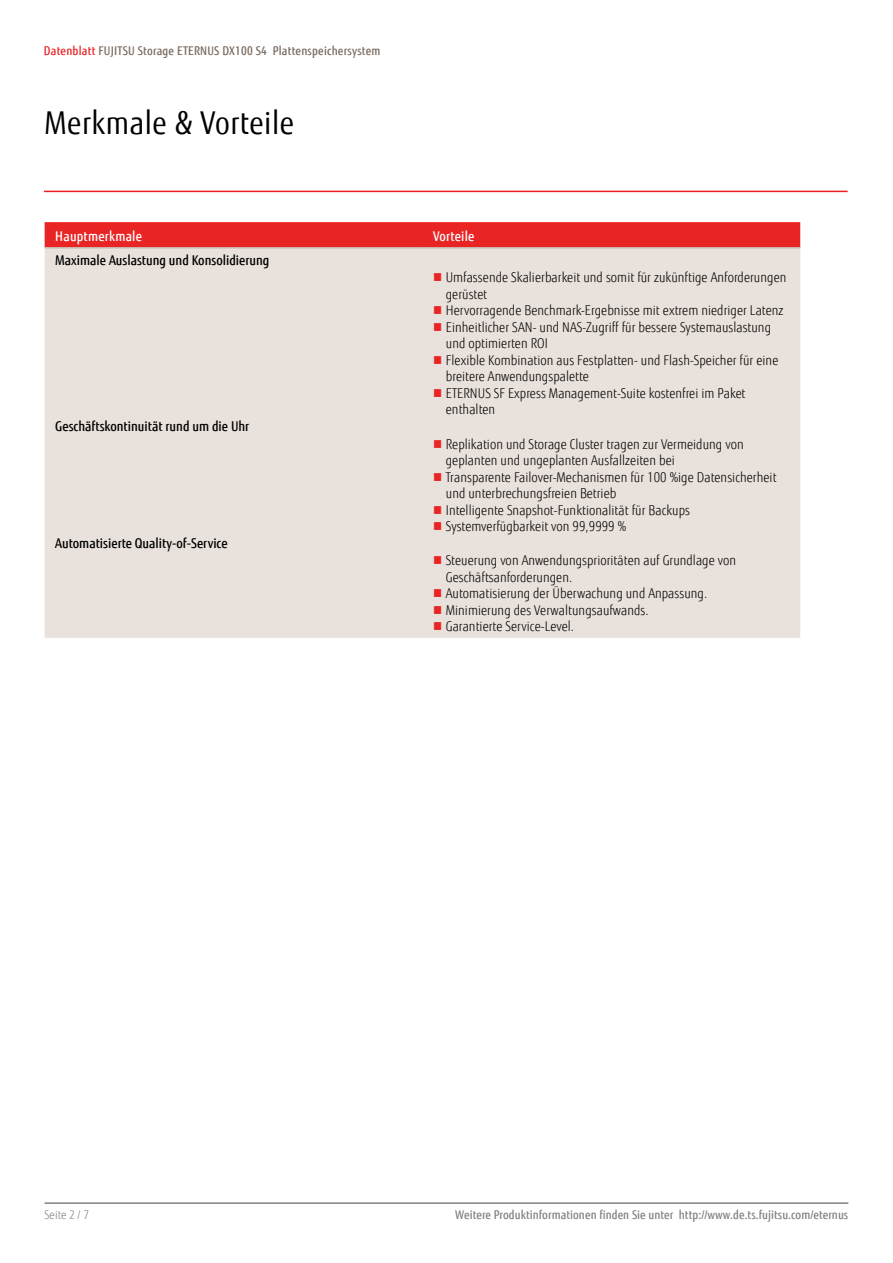
<style>
.page{position:relative;width:893px;height:1263px;background:#fff}
.page>*{position:absolute;margin:0;border:0;box-sizing:border-box;transform-origin:0 0}
.t1{font:31.5px "Fujitsu Sans";letter-spacing:.02em;color:#000;scale:.9 1}
.t2{font:300 13.5px/16.5px "Fujitsu Sans";letter-spacing:.005em;color:#000;scale:.9 1}
.t3{font:500 13.5px "Fujitsu Sans";color:#000;scale:.9 1}
.t4{font:500 13.5px "Fujitsu Sans";letter-spacing:.02em;color:#fff;scale:.9 1}
.t5{font:500 12px "Fujitsu Sans";letter-spacing:.005em;color:#818280;scale:.9 1}
.t6{font:500 12px "Fujitsu Sans";letter-spacing:.02em;color:#79695e;scale:.9 1}
.t7{font:300 12px "Fujitsu Sans";letter-spacing:.005em;color:#818280;scale:.9 1}
.s1{color:#e92425}
</style>
<div class="page">
<hr style="left:45px;top:1202px;width:803px;height:2px;background:#818280">
<div style="left:45px;top:222px;width:755px;height:25px;background:#e92425"></div>
<div style="left:45px;top:249px;width:755px;height:389px;background:#e9e1db"></div>
<hr style="left:45px;top:247px;width:377px;height:2px;background:#c9bbb0">
<hr style="left:422px;top:247px;width:378px;height:2px;background:#c9bbb0">
<hr style="left:44px;top:191px;width:804px;height:1px;background:#ed1d24">
<svg style="left:434px;top:273px;width:7px;height:8px"></svg>
<svg style="left:434px;top:306px;width:7px;height:8px"></svg>
<svg style="left:434px;top:323px;width:7px;height:8px"></svg>
<svg style="left:434px;top:356px;width:7px;height:8px"></svg>
<svg style="left:434px;top:389px;width:7px;height:8px"></svg>
<svg style="left:434px;top:440px;width:7px;height:7px"></svg>
<svg style="left:434px;top:473px;width:7px;height:7px"></svg>
<svg style="left:434px;top:506px;width:7px;height:7px"></svg>
<svg style="left:434px;top:522px;width:7px;height:8px"></svg>
<svg style="left:434px;top:556px;width:7px;height:8px"></svg>
<svg style="left:434px;top:589px;width:7px;height:8px"></svg>
<svg style="left:434px;top:606px;width:7px;height:8px"></svg>
<svg style="left:434px;top:622px;width:7px;height:8px"></svg>
<p class="t6" style="left:44px;top:43px;width:375px"><span class="s1">Datenblatt</span> FUJITSU Storage ETERNUS DX100 S4 Plattenspeichersystem</p>
<h1 class="t1" style="left:45px;top:104px;width:279px">Merkmale &amp; Vorteile</h1>
<p class="t4" style="left:55px;top:228px;width:98px">Hauptmerkmale</p>
<p class="t4" style="left:433px;top:228px;width:48px">Vorteile</p>
<p class="t3" style="left:55px;top:252px;width:240px">Maximale Auslastung und Konsolidierung</p>
<p class="t2" style="left:446px;top:269px;width:380px">Umfassende Skalierbarkeit und somit für zukünftige Anforderungen gerüstet<br>Hervorragende Benchmark-Ergebnisse mit extrem niedriger Latenz Einheitlicher SAN- und NAS-Zugriff für bessere Systemauslastung und optimierten ROI<br>Flexible Kombination aus Festplatten- und Flash-Speicher für eine breitere Anwendungspalette<br>ETERNUS SF Express Management-Suite kostenfrei im Paket enthalten</p>
<p class="t3" style="left:55px;top:418px;width:217px">Geschäftskontinuität rund um die Uhr</p>
<p class="t2" style="left:446px;top:436px;width:369px">Replikation und Storage Cluster tragen zur Vermeidung von geplanten und ungeplanten Ausfallzeiten bei<br>Transparente Failover-Mechanismen für 100 %ige Datensicherheit und unterbrechungsfreien Betrieb<br>Intelligente Snapshot-Funktionalität für Backups Systemverfügbarkeit von 99,9999 %</p>
<p class="t3" style="left:55px;top:535px;width:193px">Automatisierte Quality-of-Service</p>
<p class="t2" style="left:446px;top:552px;width:324px">Steuerung von Anwendungsprioritäten auf Grundlage von Geschäftsanforderungen.<br>Automatisierung der Überwachung und Anpassung.<br>Minimierung des Verwaltungsaufwands.<br>Garantierte Service-Level.</p>
<p class="t7" style="left:45px;top:1208px;width:51px">Seite 2 / 7</p>
<p class="t5" style="left:455px;top:1208px;width:438px">Weitere Produktinformationen finden Sie unter http://www.de.ts.fujitsu.com/eternus</p>
</div>
